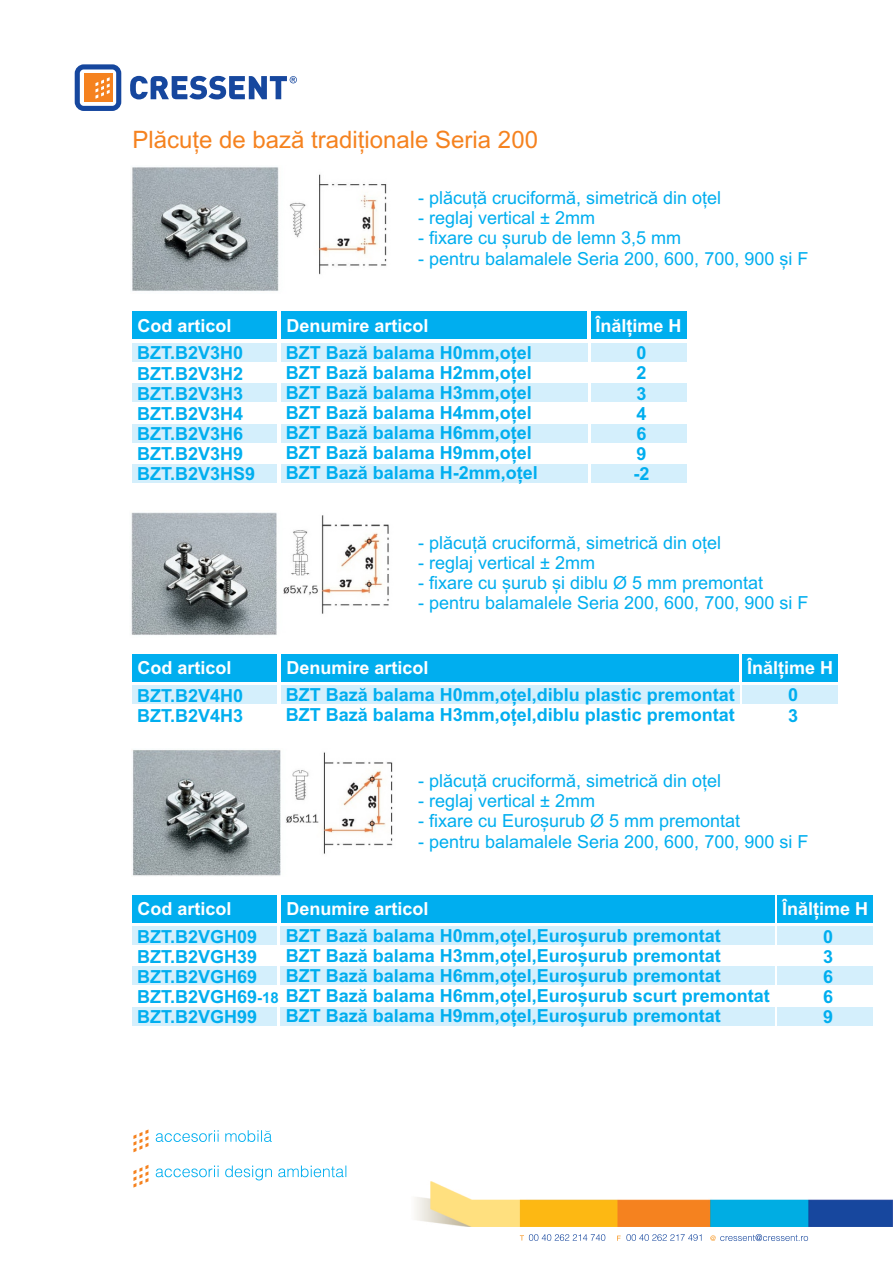
<style>
.page{position:relative;width:893px;height:1263px;background:#fff}
.page>*{position:absolute;margin:0;border:0;box-sizing:border-box;transform-origin:0 0}
.t1{font:24px "Arial";color:#f5821f}
.t2{font:700 18px/20.1px "Arial";color:#00aeef}
.t3{font:18px "Arial";color:#00aeef}
.t4{font:700 18px "Arial";color:#fff}
.s1{font-size:15px}
</style>
<div class="page">
<div style="left:132px;top:343px;width:145px;height:19px;background:#d4effc"></div>
<div style="left:132px;top:383px;width:145px;height:19px;background:#d4effc"></div>
<div style="left:132px;top:424px;width:145px;height:18px;background:#d4effc"></div>
<div style="left:132px;top:464px;width:145px;height:19px;background:#d4effc"></div>
<div style="left:281px;top:343px;width:306px;height:19px;background:#d4effc"></div>
<div style="left:281px;top:383px;width:306px;height:19px;background:#d4effc"></div>
<div style="left:281px;top:424px;width:306px;height:18px;background:#d4effc"></div>
<div style="left:281px;top:464px;width:306px;height:19px;background:#d4effc"></div>
<div style="left:591px;top:343px;width:95px;height:19px;background:#d4effc"></div>
<div style="left:591px;top:383px;width:95px;height:19px;background:#d4effc"></div>
<div style="left:591px;top:424px;width:95px;height:18px;background:#d4effc"></div>
<div style="left:591px;top:464px;width:95px;height:19px;background:#d4effc"></div>
<svg style="left:75px;top:64px;width:46px;height:47px"></svg>
<svg style="left:130px;top:76px;width:167px;height:23px"></svg>
<img style="left:415px;top:1181px;width:478px;height:45px">
<svg style="left:133px;top:1165px;width:15px;height:22px"></svg>
<svg style="left:156px;top:1165px;width:190px;height:15px"></svg>
<svg style="left:133px;top:1129px;width:15px;height:23px"></svg>
<svg style="left:156px;top:1130px;width:116px;height:12px"></svg>
<svg style="left:520px;top:1234px;width:85px;height:7px"></svg>
<svg style="left:710px;top:1234px;width:98px;height:7px"></svg>
<svg style="left:617px;top:1234px;width:84px;height:7px"></svg>
<img style="left:132px;top:167px;width:255px;height:124px">
<div style="left:132px;top:312px;width:145px;height:27px;background:#00aeef"></div>
<div style="left:281px;top:312px;width:306px;height:27px;background:#00aeef"></div>
<div style="left:591px;top:312px;width:95px;height:27px;background:#00aeef"></div>
<img style="left:131px;top:512px;width:258px;height:123px">
<div style="left:132px;top:685px;width:145px;height:19px;background:#d4effc"></div>
<div style="left:281px;top:685px;width:458px;height:19px;background:#d4effc"></div>
<div style="left:743px;top:685px;width:95px;height:19px;background:#d4effc"></div>
<div style="left:132px;top:654px;width:145px;height:27px;background:#00aeef"></div>
<div style="left:281px;top:654px;width:458px;height:27px;background:#00aeef"></div>
<div style="left:743px;top:654px;width:95px;height:27px;background:#00aeef"></div>
<img style="left:132px;top:750px;width:261px;height:126px">
<div style="left:132px;top:926px;width:145px;height:19px;background:#d4effc"></div>
<div style="left:132px;top:966px;width:145px;height:19px;background:#d4effc"></div>
<div style="left:132px;top:1007px;width:145px;height:19px;background:#d4effc"></div>
<div style="left:281px;top:926px;width:494px;height:19px;background:#d4effc"></div>
<div style="left:281px;top:966px;width:494px;height:19px;background:#d4effc"></div>
<div style="left:281px;top:1007px;width:494px;height:19px;background:#d4effc"></div>
<div style="left:778px;top:926px;width:95px;height:19px;background:#d4effc"></div>
<div style="left:778px;top:966px;width:95px;height:19px;background:#d4effc"></div>
<div style="left:778px;top:1007px;width:95px;height:19px;background:#d4effc"></div>
<div style="left:132px;top:895px;width:145px;height:27px;background:#00aeef"></div>
<div style="left:281px;top:895px;width:493px;height:27px;background:#00aeef"></div>
<div style="left:778px;top:895px;width:95px;height:27px;background:#00aeef"></div>
<h1 class="t1" style="left:132px;top:131px;width:407px">Plăcuțe de bază tradiționale Seria 200</h1>
<p class="t3" style="left:418px;top:191px;width:305px">- plăcuță cruciformă, simetrică din oțel</p>
<p class="t3" style="left:418px;top:211px;width:178px">- reglaj vertical ± 2mm</p>
<p class="t3" style="left:418px;top:231px;width:265px">- fixare cu șurub de lemn 3,5 mm</p>
<p class="t3" style="left:418px;top:251px;width:392px">- pentru balamalele Seria 200, 600, 700, 900 și F</p>
<p class="t4" style="left:138px;top:319px;width:96px">Cod articol</p>
<p class="t4" style="left:287px;top:319px;width:144px">Denumire articol</p>
<p class="t4" style="left:596px;top:319px;width:88px">Înălțime H</p>
<p class="t2" style="left:137px;top:345px;width:120px">BZT.B2V3H0<br>BZT.B2V3H2<br>BZT.B2V3H3<br>BZT.B2V3H4<br>BZT.B2V3H6<br>BZT.B2V3H9<br>BZT.B2V3HS9</p>
<p class="t2" style="left:286px;top:344px;width:254px">BZT Bază balama H0mm,oțel<br>BZT Bază balama H2mm,oțel<br>BZT Bază balama H3mm,oțel<br>BZT Bază balama H4mm,oțel<br>BZT Bază balama H6mm,oțel<br>BZT Bază balama H9mm,oțel<br>BZT Bază balama H-2mm,oțel</p>
<p class="t2" style="left:633px;top:345px;width:18px">0<br>2<br>3<br>4<br>6<br>9 -2</p>
<p class="t3" style="left:418px;top:536px;width:305px">- plăcuță cruciformă, simetrică din oțel</p>
<p class="t3" style="left:418px;top:556px;width:178px">- reglaj vertical ± 2mm</p>
<p class="t3" style="left:418px;top:576px;width:347px">- fixare cu șurub și diblu Ø 5 mm premontat</p>
<p class="t3" style="left:418px;top:596px;width:392px">- pentru balamalele Seria 200, 600, 700, 900 si F</p>
<p class="t4" style="left:138px;top:661px;width:96px">Cod articol</p>
<p class="t4" style="left:287px;top:661px;width:144px">Denumire articol</p>
<p class="t4" style="left:747px;top:661px;width:88px">Înălțime H</p>
<p class="t2" style="left:137px;top:687px;width:108px">BZT.B2V4H0<br>BZT.B2V4H3</p>
<p class="t2" style="left:286px;top:686px;width:451px">BZT Bază balama H0mm,oțel,diblu plastic premontat<br>BZT Bază balama H3mm,oțel,diblu plastic premontat</p>
<p class="t2" style="left:788px;top:687px;width:12px">0<br>3</p>
<p class="t3" style="left:418px;top:774px;width:305px">- plăcuță cruciformă, simetrică din oțel</p>
<p class="t3" style="left:418px;top:794px;width:178px">- reglaj vertical ± 2mm</p>
<p class="t3" style="left:418px;top:814px;width:324px">- fixare cu Euroșurub Ø 5 mm premontat</p>
<p class="t3" style="left:418px;top:834px;width:392px">- pentru balamalele Seria 200, 600, 700, 900 si F</p>
<p class="t4" style="left:138px;top:902px;width:96px">Cod articol</p>
<p class="t4" style="left:287px;top:902px;width:144px">Denumire articol</p>
<p class="t4" style="left:782px;top:902px;width:88px">Înălțime H</p>
<p class="t2" style="left:137px;top:928px;width:634px">BZT.B2VGH09<br>BZT.B2VGH39<br>BZT.B2VGH69<br>BZT.B2VGH69<span class="s1">-18</span> BZT Bază balama H6mm,oțel,Euroșurub scurt premontat</p>
<p class="t2" style="left:137px;top:1008px;width:122px">BZT.B2VGH99</p>
<p class="t2" style="left:286px;top:927px;width:437px;text-align:justify">BZT Bază balama H0mm,oțel,Euroșurub premontat BZT Bază balama H3mm,oțel,Euroșurub premontat BZT Bază balama H6mm,oțel,Euroșurub premontat</p>
<p class="t2" style="left:286px;top:1007px;width:437px">BZT Bază balama H9mm,oțel,Euroșurub premontat</p>
<p class="t2" style="left:823px;top:928px;width:12px;text-align:justify">0<br>3<br>6<br>6<br>9</p>
</div>
